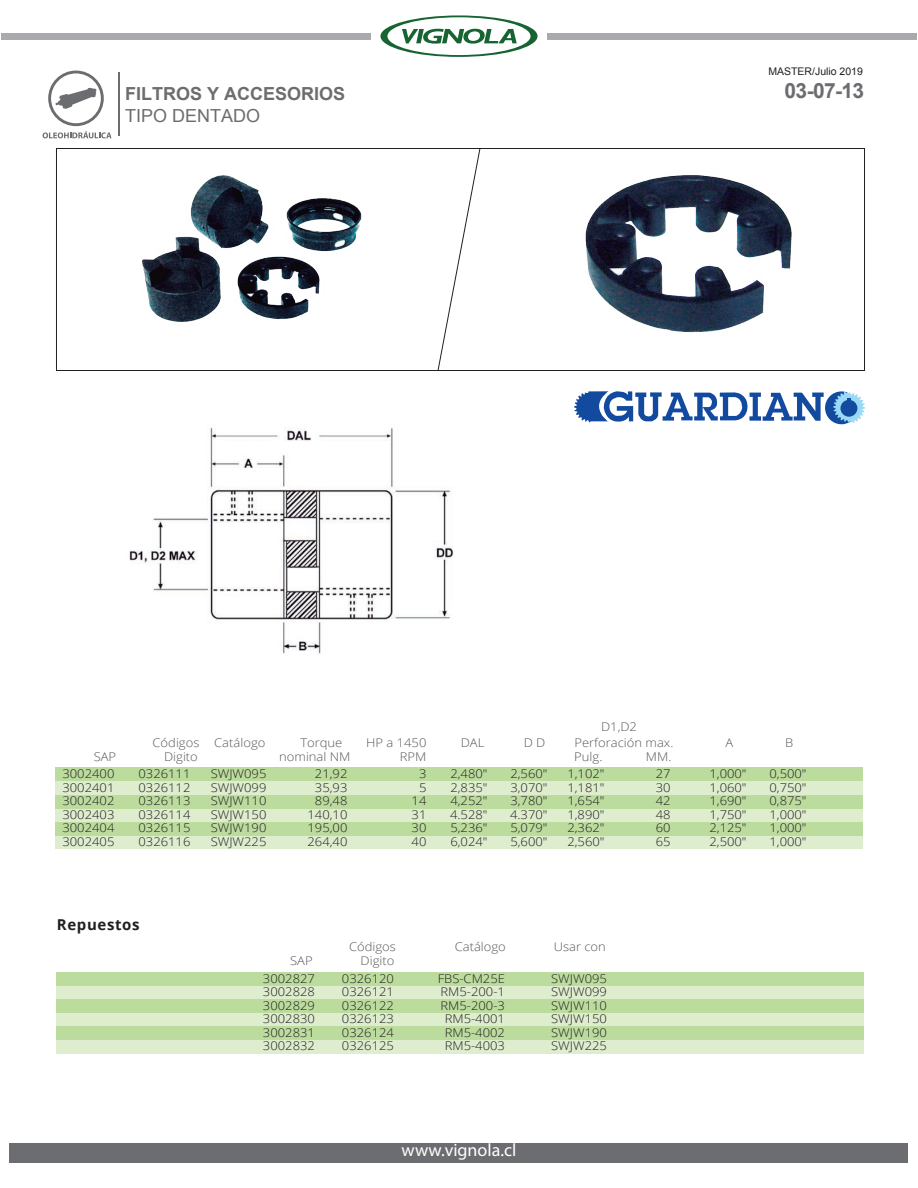
<style>
.page{position:relative;width:918px;height:1188px;background:#fff}
.page>*{position:absolute;margin:0;border:0;box-sizing:border-box;transform-origin:0 0}
.t1{font:700 21px "Arial";color:#6c6d70}
.t2{font:700 18px "Arial";color:#6c6d70}
.t3{font:18px "Myriad Pro";color:#fff}
.t4{font:18px "Arial";color:#6c6d70}
.t5{font:700 15px "Open Sans";letter-spacing:.045em;color:#231f20}
.t6{font:300 12px "Open Sans";color:#231f20;scale:1.08 1}
.t7{font:300 12px "Open Sans";color:#57585a;scale:1.08 1}
.t8{font:10.5px "Arial";color:#231f20}
</style>
<div class="page">
<img style="left:129px;top:427px;width:324px;height:227px">
<img style="left:142px;top:175px;width:220px;height:147px">
<img style="left:585px;top:175px;width:207px;height:158px">
<svg style="left:574px;top:391px;width:291px;height:33px"></svg>
<div style="left:10px;top:1143px;width:898px;height:20px;background:#6c6d70"></div>
<div style="left:56px;top:148px;width:809px;height:223px;border:1px solid #231f20"></div>
<svg style="left:438px;top:148px;width:42px;height:223px"></svg>
<div style="left:55px;top:768px;width:808px;height:13px;background:#bcdc9e"></div>
<div style="left:55px;top:781px;width:808px;height:14px;background:#ddedce"></div>
<div style="left:55px;top:795px;width:808px;height:13px;background:#bcdc9e"></div>
<div style="left:55px;top:808px;width:808px;height:14px;background:#ddedce"></div>
<div style="left:55px;top:822px;width:808px;height:13px;background:#bcdc9e"></div>
<div style="left:55px;top:835px;width:808px;height:14px;background:#ddedce"></div>
<div style="left:57px;top:972px;width:807px;height:14px;background:#bcdc9e"></div>
<div style="left:57px;top:986px;width:807px;height:13px;background:#ddedce"></div>
<div style="left:57px;top:999px;width:807px;height:14px;background:#bcdc9e"></div>
<div style="left:57px;top:1013px;width:807px;height:13px;background:#ddedce"></div>
<div style="left:57px;top:1026px;width:807px;height:14px;background:#bcdc9e"></div>
<div style="left:57px;top:1040px;width:807px;height:13px;background:#ddedce"></div>
<hr style="left:119px;top:73px;width:1px;height:63px;background:#6c6d70">
<svg style="left:43px;top:71px;width:69px;height:67px"></svg>
<svg style="left:380px;top:15px;width:158px;height:42px"></svg>
<div style="left:2px;top:33px;width:369px;height:6px;background:#a8aaad"></div>
<div style="left:547px;top:33px;width:369px;height:6px;background:#a8aaad"></div>
<p class="t8" style="left:768px;top:65px;width:96px">MASTER/Julio 2019</p>
<h2 class="t2" style="left:125px;top:82px;width:222px">FILTROS Y ACCESORIOS</h2>
<h1 class="t1" style="left:785px;top:77px;width:81px">03-07-13</h1>
<h2 class="t4" style="left:125px;top:104px;width:137px">TIPO DENTADO</h2>
<p class="t7" style="left:601px;top:718px;width:35px">D1,D2</p>
<p class="t7" style="left:153px;top:734px;width:106px">Códigos Catálogo</p>
<p class="t7" style="left:300px;top:734px;width:40px">Torque</p>
<p class="t7" style="left:366px;top:734px;width:57px">HP a 1450</p>
<p class="t7" style="left:461px;top:734px;width:23px">DAL</p>
<p class="t7" style="left:524px;top:734px;width:22px">D D</p>
<p class="t7" style="left:574px;top:734px;width:93px">Perforación max.</p>
<p class="t7" style="left:726px;top:734px;width:9px">A</p>
<p class="t7" style="left:785px;top:734px;width:9px">B</p>
<p class="t7" style="left:94px;top:748px;width:22px">SAP</p>
<p class="t7" style="left:164px;top:748px;width:33px">Digito</p>
<p class="t7" style="left:279px;top:748px;width:67px">nominal NM</p>
<p class="t7" style="left:400px;top:748px;width:26px">RPM</p>
<p class="t7" style="left:574px;top:748px;width:28px">Pulg.</p>
<p class="t7" style="left:646px;top:748px;width:25px">MM.</p>
<p class="t6" style="left:62px;top:766px;width:50px">3002400</p>
<p class="t6" style="left:138px;top:766px;width:50px">0326111</p>
<p class="t6" style="left:211px;top:766px;width:53px">SWJW095</p>
<p class="t6" style="left:315px;top:766px;width:32px">21,92</p>
<p class="t6" style="left:419px;top:766px;width:8px">3</p>
<p class="t6" style="left:450px;top:766px;width:36px">2,480"</p>
<p class="t6" style="left:510px;top:766px;width:36px">2,560"</p>
<p class="t6" style="left:567px;top:766px;width:36px">1,102"</p>
<p class="t6" style="left:656px;top:766px;width:15px">27</p>
<p class="t6" style="left:709px;top:766px;width:36px">1,000"</p>
<p class="t6" style="left:769px;top:766px;width:36px">0,500"</p>
<p class="t6" style="left:62px;top:779px;width:50px">3002401</p>
<p class="t6" style="left:138px;top:779px;width:50px">0326112</p>
<p class="t6" style="left:211px;top:779px;width:53px">SWJW099</p>
<p class="t6" style="left:315px;top:779px;width:32px">35,93</p>
<p class="t6" style="left:419px;top:779px;width:8px">5</p>
<p class="t6" style="left:450px;top:779px;width:36px">2,835"</p>
<p class="t6" style="left:510px;top:779px;width:36px">3,070"</p>
<p class="t6" style="left:567px;top:779px;width:36px">1,181"</p>
<p class="t6" style="left:656px;top:779px;width:15px">30</p>
<p class="t6" style="left:709px;top:779px;width:36px">1,060"</p>
<p class="t6" style="left:769px;top:779px;width:36px">0,750"</p>
<p class="t6" style="left:62px;top:793px;width:50px">3002402</p>
<p class="t6" style="left:138px;top:793px;width:50px">0326113</p>
<p class="t6" style="left:211px;top:793px;width:53px">SWJW110</p>
<p class="t6" style="left:315px;top:793px;width:32px">89,48</p>
<p class="t6" style="left:412px;top:793px;width:15px">14</p>
<p class="t6" style="left:450px;top:793px;width:36px">4,252"</p>
<p class="t6" style="left:510px;top:793px;width:36px">3,780"</p>
<p class="t6" style="left:567px;top:793px;width:36px">1,654"</p>
<p class="t6" style="left:656px;top:793px;width:15px">42</p>
<p class="t6" style="left:709px;top:793px;width:36px">1,690"</p>
<p class="t6" style="left:769px;top:793px;width:36px">0,875"</p>
<p class="t6" style="left:62px;top:806px;width:50px">3002403</p>
<p class="t6" style="left:138px;top:806px;width:50px">0326114</p>
<p class="t6" style="left:211px;top:806px;width:53px">SWJW150</p>
<p class="t6" style="left:308px;top:806px;width:38px">140,10</p>
<p class="t6" style="left:412px;top:806px;width:15px">31</p>
<p class="t6" style="left:450px;top:806px;width:36px">4.528"</p>
<p class="t6" style="left:510px;top:806px;width:36px">4.370"</p>
<p class="t6" style="left:567px;top:806px;width:36px">1,890"</p>
<p class="t6" style="left:656px;top:806px;width:15px">48</p>
<p class="t6" style="left:709px;top:806px;width:36px">1,750"</p>
<p class="t6" style="left:769px;top:806px;width:36px">1,000"</p>
<p class="t6" style="left:62px;top:820px;width:50px">3002404</p>
<p class="t6" style="left:138px;top:820px;width:50px">0326115</p>
<p class="t6" style="left:211px;top:820px;width:53px">SWJW190</p>
<p class="t6" style="left:308px;top:820px;width:38px">195,00</p>
<p class="t6" style="left:412px;top:820px;width:15px">30</p>
<p class="t6" style="left:450px;top:820px;width:36px">5,236"</p>
<p class="t6" style="left:510px;top:820px;width:36px">5,079"</p>
<p class="t6" style="left:567px;top:820px;width:36px">2,362"</p>
<p class="t6" style="left:656px;top:820px;width:15px">60</p>
<p class="t6" style="left:709px;top:820px;width:36px">2,125"</p>
<p class="t6" style="left:769px;top:820px;width:36px">1,000"</p>
<p class="t6" style="left:62px;top:833px;width:50px">3002405</p>
<p class="t6" style="left:138px;top:833px;width:50px">0326116</p>
<p class="t6" style="left:211px;top:833px;width:53px">SWJW225</p>
<p class="t6" style="left:308px;top:833px;width:38px">264,40</p>
<p class="t6" style="left:412px;top:833px;width:15px">40</p>
<p class="t6" style="left:450px;top:833px;width:36px">6,024"</p>
<p class="t6" style="left:510px;top:833px;width:36px">5,600"</p>
<p class="t6" style="left:567px;top:833px;width:36px">2,560"</p>
<p class="t6" style="left:656px;top:833px;width:15px">65</p>
<p class="t6" style="left:709px;top:833px;width:36px">2,500"</p>
<p class="t6" style="left:769px;top:833px;width:36px">1,000"</p>
<p class="t5" style="left:57px;top:914px;width:84px">Repuestos</p>
<p class="t7" style="left:349px;top:938px;width:45px">Códigos</p>
<p class="t7" style="left:455px;top:938px;width:49px">Catálogo</p>
<p class="t7" style="left:554px;top:938px;width:50px">Usar con</p>
<p class="t7" style="left:290px;top:953px;width:22px">SAP</p>
<p class="t7" style="left:361px;top:953px;width:33px">Digito</p>
<p class="t6" style="left:263px;top:970px;width:50px">3002827</p>
<p class="t6" style="left:342px;top:970px;width:50px">0326120</p>
<p class="t6" style="left:438px;top:970px;width:64px">FBS-CM25E</p>
<p class="t6" style="left:551px;top:970px;width:53px">SWJW095</p>
<p class="t6" style="left:263px;top:984px;width:50px">3002828</p>
<p class="t6" style="left:342px;top:984px;width:50px">0326121</p>
<p class="t6" style="left:441px;top:984px;width:61px">RM5-200-1</p>
<p class="t6" style="left:551px;top:984px;width:53px">SWJW099</p>
<p class="t6" style="left:263px;top:997px;width:50px">3002829</p>
<p class="t6" style="left:342px;top:997px;width:50px">0326122</p>
<p class="t6" style="left:441px;top:997px;width:61px">RM5-200-3</p>
<p class="t6" style="left:551px;top:997px;width:53px">SWJW110</p>
<p class="t6" style="left:263px;top:1011px;width:50px">3002830</p>
<p class="t6" style="left:342px;top:1011px;width:50px">0326123</p>
<p class="t6" style="left:445px;top:1011px;width:57px">RM5-4001</p>
<p class="t6" style="left:551px;top:1011px;width:53px">SWJW150</p>
<p class="t6" style="left:263px;top:1024px;width:50px">3002831</p>
<p class="t6" style="left:342px;top:1024px;width:50px">0326124</p>
<p class="t6" style="left:445px;top:1024px;width:57px">RM5-4002</p>
<p class="t6" style="left:551px;top:1024px;width:53px">SWJW190</p>
<p class="t6" style="left:263px;top:1038px;width:50px">3002832</p>
<p class="t6" style="left:342px;top:1038px;width:50px">0326125</p>
<p class="t6" style="left:445px;top:1038px;width:57px">RM5-4003</p>
<p class="t6" style="left:551px;top:1038px;width:53px">SWJW225</p>
<h2 class="t3" style="left:402px;top:1139px;width:116px">www.vignola.cl</h2>
</div>
